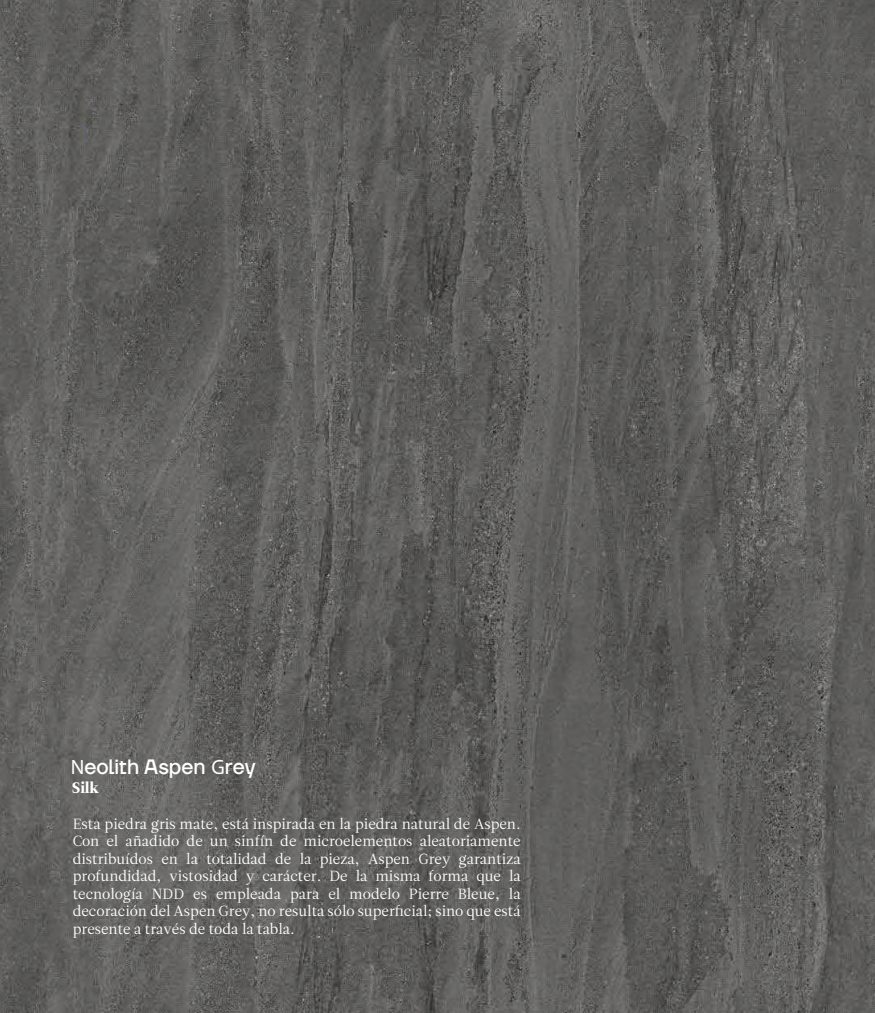
<style>
.page{position:relative;width:875px;height:1013px;background:#fff}
.page>*{position:absolute;margin:0;border:0;box-sizing:border-box;transform-origin:0 0}
.t1{font:500 20.75px "TT Firs Neue";color:#fff}
.t2{font:15.25px "Leitura Roman 4";color:#fff}
.t3{font:14.62px/17.6px "Leitura Roman 1";color:#fff;text-align:justify}
.s1{font-family:"Myriad Pro";font-weight:400}
</style>
<div class="page">
<img style="left:0;top:0;width:875px;height:1012px">
<h1 class="t1" style="left:71px;top:758px;width:186px"><span class="s1">N</span>eolith Aspen <span class="s1">G</span>rey</h1>
<p class="t2" style="left:72px;top:779px;width:28px">Silk</p>
<p class="t3" style="left:73px;top:814px;width:450px">Esta piedra gris mate, está inspirada en la piedra natural de Aspen.<br>Con el añadido de un sinfín de microelementos aleatoriamente distribuídos en la totalidad de la pieza, Aspen Grey garantiza profundidad, vistosidad y carácter. De la misma forma que la tecnología NDD es empleada para el modelo Pierre Bleue, la decoración del Aspen Grey, no resulta sólo superficial; sino que está presente a través de toda la tabla.</p>
</div>
